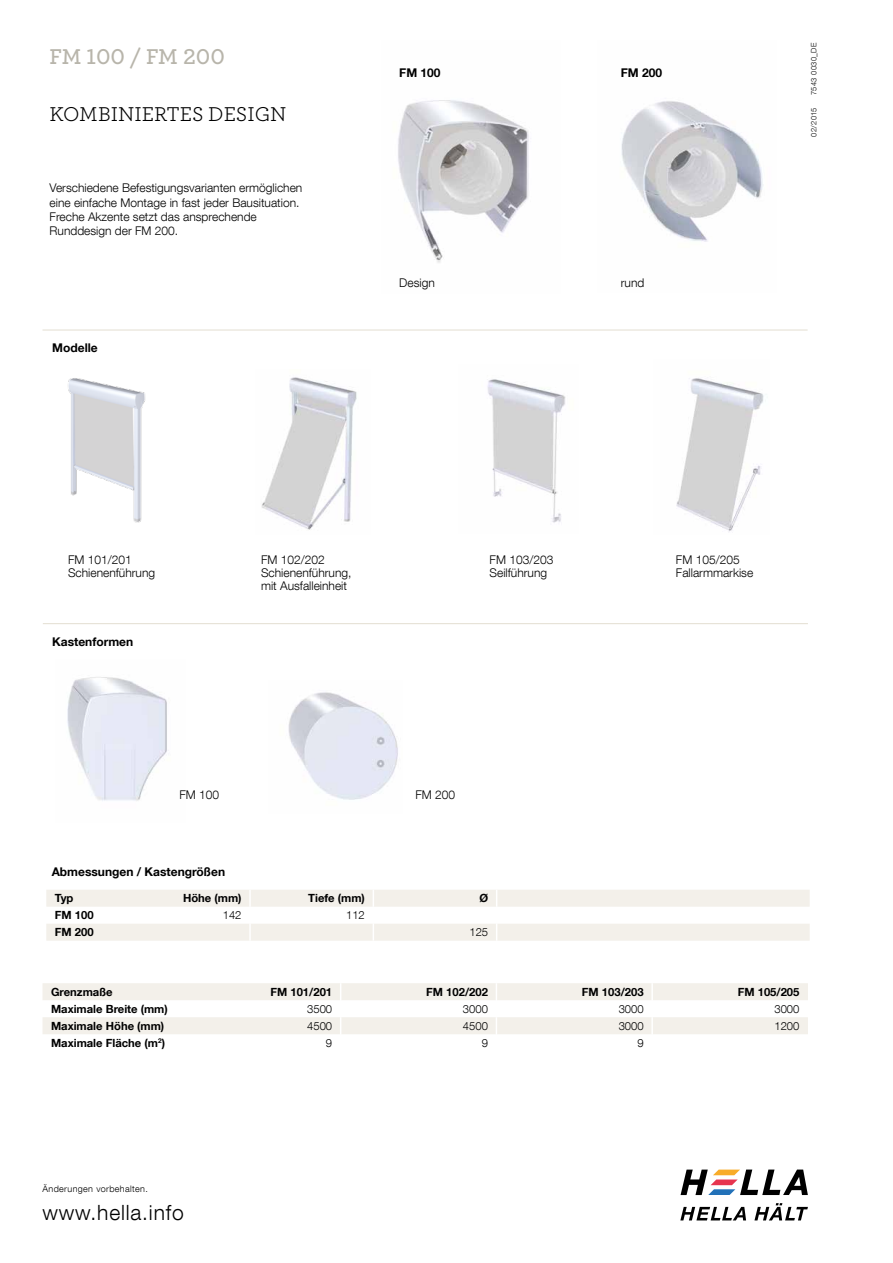
<style>
.page{position:relative;width:893px;height:1263px;background:#fff}
.page>*{position:absolute;margin:0;border:0;box-sizing:border-box;transform-origin:0 0}
.t1{font:600 22.5px "Archer";color:#b8b5ab}
.t2{font:21px "Archer";color:#000}
.t3{font:300 21px "Helvetica Neue LT Com";letter-spacing:.04em;color:#000}
.t4{font:300 12px/12.8px "Helvetica Neue LT Com";color:#000}
.t5{font:700 12px "Helvetica Neue LT Com";color:#000}
.t6{font:700 11.25px "Helvetica Neue LT Com";color:#000}
.t7{font:300 11.25px "Helvetica Neue LT Com";color:#000}
.t8{font:300 9px "Helvetica Neue LT Com";letter-spacing:.04em;color:#010000}
.t9{font:300 7.5px "Helvetica Neue LT Com";letter-spacing:.04em;color:#010000}
</style>
<div class="page">
<svg style="left:43px;top:983px;width:765px;height:51px"></svg>
<img style="left:621px;top:101px;width:142px;height:141px">
<img style="left:398px;top:100px;width:131px;height:163px">
<img style="left:487px;top:379px;width:79px;height:144px">
<img style="left:261px;top:377px;width:96px;height:153px">
<img style="left:676px;top:378px;width:88px;height:154px">
<img style="left:68px;top:378px;width:78px;height:145px">
<svg style="left:46px;top:890px;width:764px;height:51px"></svg>
<img style="left:288px;top:692px;width:110px;height:108px">
<img style="left:67px;top:677px;width:100px;height:124px">
<hr style="left:43px;top:330px;width:765px;height:1px;background:#e3ded1">
<hr style="left:43px;top:623px;width:765px;height:1px;background:#e3ded1">
<svg style="left:680px;top:1169px;width:128px;height:26px"></svg>
<svg style="left:680px;top:1207px;width:66px;height:13px"></svg>
<svg style="left:754px;top:1203px;width:54px;height:17px"></svg>
<h1 class="t1" style="left:50px;top:40px;width:177px">FM 100 / FM 200</h1>
<h2 class="t2" style="left:50px;top:100px;width:238px">KOMBINIERTES DESIGN</h2>
<p class="t4" style="left:50px;top:181px;width:254px;line-height:14.2px">Verschiedene Befestigungsvarianten ermöglichen eine einfache Montage in fast jeder Bausituation.<br>Freche Akzente setzt das ansprechende Runddesign der FM 200.</p>
<p class="t5" style="left:52px;top:340px;width:47px">Modelle</p>
<p class="t5" style="left:399px;top:65px;width:43px">FM 100</p>
<p class="t5" style="left:621px;top:65px;width:43px">FM 200</p>
<p class="t4" style="left:399px;top:276px;width:37px">Design</p>
<p class="t4" style="left:621px;top:276px;width:25px">rund</p>
<p class="t9" style="left:809px;top:95px;width:54px;rotate:-90deg">7543 0030_DE</p>
<p class="t9" style="left:809px;top:137px;width:31px;rotate:-90deg">02/2015</p>
<p class="t4" style="left:68px;top:553px;width:89px">FM 101/201<br>Schienenführung</p>
<p class="t4" style="left:490px;top:553px;width:65px">FM 103/203<br>Seilführung</p>
<p class="t4" style="left:676px;top:553px;width:79px">FM 105/205<br>Fallarmmarkise</p>
<p class="t4" style="left:261px;top:553px;width:92px">FM 102/202<br>Schienenführung, mit Ausfalleinheit</p>
<p class="t5" style="left:52px;top:634px;width:83px">Kastenformen</p>
<p class="t4" style="left:179px;top:788px;width:41px">FM 100</p>
<p class="t4" style="left:415px;top:788px;width:41px">FM 200</p>
<p class="t5" style="left:52px;top:864px;width:175px">Abmessungen / Kastengrößen</p>
<p class="t6" style="left:55px;top:891px;width:20px">Typ</p>
<p class="t6" style="left:183px;top:891px;width:60px">Höhe (mm)</p>
<p class="t6" style="left:308px;top:891px;width:58px">Tiefe (mm)</p>
<p class="t6" style="left:479px;top:891px;width:10px">Ø</p>
<p class="t6" style="left:55px;top:908px;width:40px">FM 100</p>
<p class="t7" style="left:223px;top:908px;width:20px">142</p>
<p class="t7" style="left:346px;top:908px;width:20px">112</p>
<p class="t6" style="left:55px;top:925px;width:40px">FM 200</p>
<p class="t7" style="left:469px;top:925px;width:20px">125</p>
<p class="t6" style="left:51px;top:985px;width:63px">Grenzmaße</p>
<p class="t6" style="left:270px;top:985px;width:63px">FM 101/201</p>
<p class="t6" style="left:426px;top:985px;width:63px">FM 102/202</p>
<p class="t6" style="left:582px;top:985px;width:63px">FM 103/203</p>
<p class="t6" style="left:738px;top:985px;width:63px">FM 105/205</p>
<p class="t6" style="left:51px;top:1002px;width:118px">Maximale Breite (mm)</p>
<p class="t7" style="left:307px;top:1002px;width:27px">3500</p>
<p class="t7" style="left:463px;top:1002px;width:27px">3000</p>
<p class="t7" style="left:619px;top:1002px;width:27px">3000</p>
<p class="t7" style="left:774px;top:1002px;width:27px">3000</p>
<p class="t6" style="left:51px;top:1019px;width:115px">Maximale Höhe (mm)</p>
<p class="t7" style="left:307px;top:1019px;width:27px">4500</p>
<p class="t7" style="left:463px;top:1019px;width:27px">4500</p>
<p class="t7" style="left:619px;top:1019px;width:27px">3000</p>
<p class="t7" style="left:774px;top:1019px;width:27px">1200</p>
<p class="t6" style="left:51px;top:1036px;width:115px">Maximale Fläche (m<sup>2</sup>)</p>
<p class="t7" style="left:326px;top:1036px;width:8px">9</p>
<p class="t7" style="left:482px;top:1036px;width:8px">9</p>
<p class="t7" style="left:637px;top:1036px;width:8px">9</p>
<p class="t8" style="left:43px;top:1183px;width:107px">Änderungen vorbehalten.</p>
<h2 class="t3" style="left:43px;top:1199px;width:143px">www.hella.info</h2>
</div>
